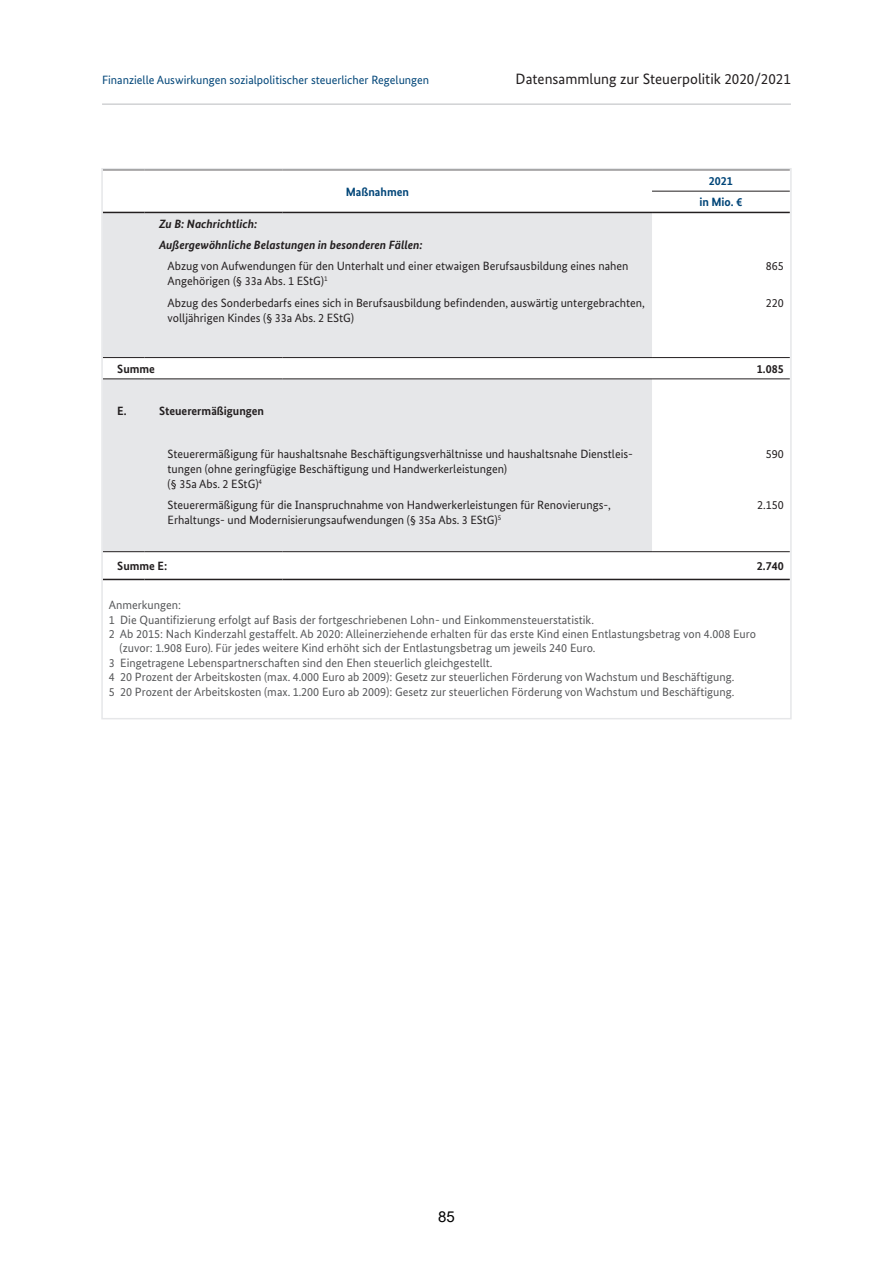
<style>
.page{position:relative;width:893px;height:1263px;background:#fff}
.page>*{position:absolute;margin:0;border:0;box-sizing:border-box;transform-origin:0 0}
.t1{font:15px "Bundes Sans";color:#231f20}
.t2{font:15px "Arial";color:#000}
.t3{font:12px "Bundes Sans";color:#57585a}
.t4{font:12px/15px "Bundes Sans";color:#231f20}
.t5{font:italic 700 12px/21.3px "Bundes Sans";color:#231f20}
.t6{font:12px "Bundes Sans";color:#004578}
.t7{font:700 12px "Bundes Sans";color:#231f20}
.t8{font:700 12px/21.3px "Bundes Sans";color:#004578;text-align:center}
</style>
<div class="page">
<hr style="left:102px;top:103px;width:689px;height:2px;background:#d1d2d4">
<svg style="left:104px;top:190px;width:685px;height:389px"></svg>
<div style="left:104px;top:213px;width:548px;height:338px;background:#e6e7e9"></div>
<svg style="left:104px;top:358px;width:685px;height:21px"></svg>
<hr style="left:103px;top:212px;width:42px;height:1px;background:#231f20">
<hr style="left:145px;top:212px;width:137px;height:1px;background:#231f20">
<hr style="left:282px;top:212px;width:370px;height:1px;background:#231f20">
<hr style="left:652px;top:212px;width:138px;height:1px;background:#231f20">
<hr style="left:652px;top:191px;width:138px;height:1px;background:#231f20">
<hr style="left:103px;top:579px;width:42px;height:1px;background:#231f20">
<hr style="left:145px;top:579px;width:137px;height:1px;background:#231f20">
<hr style="left:282px;top:579px;width:370px;height:1px;background:#231f20">
<hr style="left:652px;top:579px;width:138px;height:1px;background:#231f20">
<hr style="left:103px;top:357px;width:42px;height:1px;background:#231f20">
<hr style="left:145px;top:357px;width:137px;height:1px;background:#231f20">
<hr style="left:282px;top:357px;width:370px;height:1px;background:#231f20">
<hr style="left:652px;top:357px;width:138px;height:1px;background:#231f20">
<hr style="left:103px;top:379px;width:42px;height:1px;background:#231f20">
<hr style="left:145px;top:379px;width:137px;height:1px;background:#231f20">
<hr style="left:282px;top:379px;width:370px;height:1px;background:#231f20">
<hr style="left:652px;top:379px;width:138px;height:1px;background:#231f20">
<hr style="left:103px;top:551px;width:42px;height:1px;background:#231f20">
<hr style="left:145px;top:551px;width:137px;height:1px;background:#231f20">
<hr style="left:282px;top:551px;width:370px;height:1px;background:#231f20">
<hr style="left:652px;top:551px;width:138px;height:1px;background:#231f20">
<p class="t6" style="left:102px;top:72px;width:329px">Finanzielle Auswirkungen sozialpolitischer steuerlicher Regelungen</p>
<p class="t1" style="left:516px;top:69px;width:277px">Datensammlung zur Steuerpolitik 2020/2021</p>
<p class="t8" style="left:346px;top:181px;width:65px">Maßnahmen</p>
<p class="t8" style="left:699px;top:170px;width:45px">2021<br>in Mio. €</p>
<p class="t5" style="left:159px;top:213px;width:265px">Zu B: Nachrichtlich:<br>Außergewöhnliche Belastungen in besonderen Fällen:</p>
<p class="t4" style="left:168px;top:259px;width:462px">Abzug von Aufwendungen für den Unterhalt und einer etwaigen Berufsausbildung eines nahen<br>Angehörigen (§ 33a Abs. 1 EStG)<sup>1</sup></p>
<p class="t4" style="left:766px;top:259px;width:19px">865</p>
<p class="t4" style="left:168px;top:295px;width:479px">Abzug des Sonderbedarfs eines sich in Berufsausbildung befindenden, auswärtig untergebrachten, volljährigen Kindes (§ 33a Abs. 2 EStG)</p>
<p class="t4" style="left:766px;top:295px;width:19px">220</p>
<p class="t7" style="left:117px;top:361px;width:39px">Summe</p>
<p class="t7" style="left:757px;top:361px;width:28px">1.085</p>
<p class="t7" style="left:117px;top:404px;width:11px">E.</p>
<p class="t7" style="left:159px;top:404px;width:107px">Steuerermäßigungen</p>
<p class="t4" style="left:168px;top:446px;width:467px">Steuerermäßigung für haushaltsnahe Beschäftigungsverhältnisse und haushaltsnahe Dienstleis&shy;tungen (ohne geringfügige Beschäftigung und Handwerkerleistungen)<br>(§ 35a Abs. 2 EStG)<sup>4</sup></p>
<p class="t4" style="left:766px;top:446px;width:19px">590</p>
<p class="t4" style="left:168px;top:498px;width:445px">Steuerermäßigung für die Inanspruchnahme von Handwerkerleistungen für Renovierungs-,<br>Erhaltungs- und Modernisierungsaufwendungen (§ 35a Abs. 3 EStG)<sup>5</sup></p>
<p class="t4" style="left:757px;top:498px;width:28px">2.150</p>
<p class="t7" style="left:117px;top:559px;width:51px">Summe E:</p>
<p class="t7" style="left:757px;top:559px;width:28px">2.740</p>
<p class="t3" style="left:109px;top:598px;width:74px">Anmerkungen:</p>
<p class="t3" style="left:109px;top:612px;width:487px">1 Die Quantifizierung erfolgt auf Basis der fortgeschriebenen Lohn- und Einkommensteuerstatistik.</p>
<p class="t3" style="left:109px;top:626px;width:649px">2 Ab 2015: Nach Kinderzahl gestaffelt. Ab 2020: Alleinerziehende erhalten für das erste Kind einen Entlastungsbetrag von 4.008 Euro</p>
<p class="t3" style="left:120px;top:641px;width:477px">(zuvor: 1.908 Euro). Für jedes weitere Kind erhöht sich der Entlastungsbetrag um jeweils 240 Euro.</p>
<p class="t3" style="left:109px;top:655px;width:385px">3 Eingetragene Lebenspartnerschaften sind den Ehen steuerlich gleichgestellt.</p>
<p class="t3" style="left:109px;top:670px;width:627px">4 20 Prozent der Arbeitskosten (max. 4.000 Euro ab 2009): Gesetz zur steuerlichen Förderung von Wachstum und Beschäftigung.</p>
<p class="t3" style="left:109px;top:684px;width:627px">5 20 Prozent der Arbeitskosten (max. 1.200 Euro ab 2009): Gesetz zur steuerlichen Förderung von Wachstum und Beschäftigung.</p>
<p class="t2" style="left:438px;top:1207px;width:18px">85</p>
</div>
